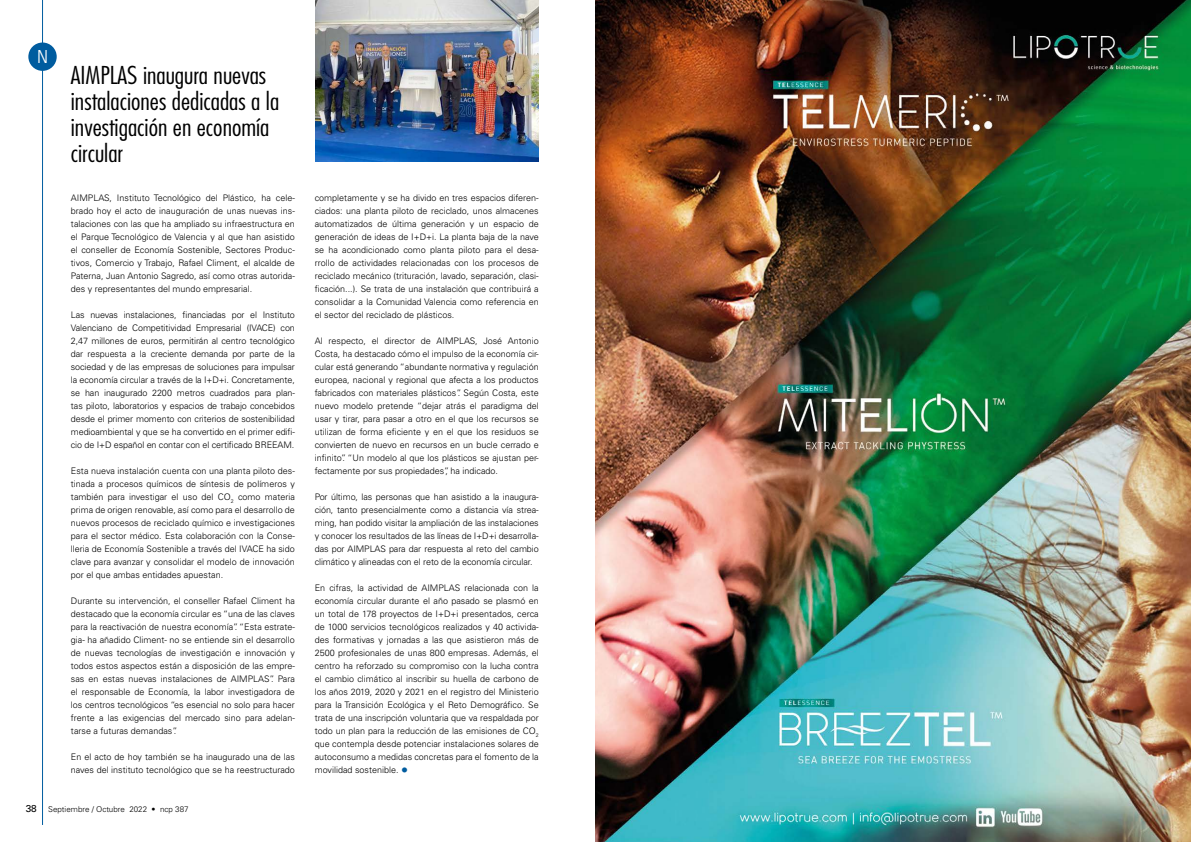
<style>
.page{position:relative;width:1191px;height:842px;background:#fff}
.page>*{position:absolute;margin:0;border:0;box-sizing:border-box;transform-origin:0 0}
.t1{font:300 condensed 24px/26px "Futura Std";color:#000;scale:1.1 1}
.t2{font:300 condensed 18px "Univers LT Std";color:#fff}
.t3{font:300 9px/13px "Univers LT Std";color:#000;text-align:justify}
.t4{font:300 8px "Univers LT Std";color:#000}
.s1{font-weight:400;font-size:10px}
.s2{font-size:14px;color:#005c9f}
</style>
<div class="page">
<hr style="left:42px;top:0;width:1px;height:825px;background:#005c9f">
<div style="left:28px;top:43px;width:29px;height:28px;background:#005c9f;border-radius:50%"></div>
<img style="left:595px;top:0;width:596px;height:842px">
<img style="left:315px;top:0;width:224px;height:162px">
<h2 class="t2" style="left:37px;top:46px;width:12px">N</h2>
<h1 class="t1" style="left:71px;top:62px;width:191px">AIMPLAS inaugura nuevas instalaciones dedicadas a la investigación en economía circular</h1>
<p class="t3" style="left:71px;top:191px;width:225px">AIMPLAS, Instituto Tecnológico del Plástico, ha cele&shy;brado hoy el acto de inauguración de unas nuevas ins&shy;talaciones con las que ha ampliado su infraestructura en el Parque Tecnológico de Valencia y al que han asistido el conseller de Economía Sostenible, Sectores Produc&shy;tivos, Comercio y Trabajo, Rafael Climent, el alcalde de Paterna, Juan Antonio Sagredo, así como otras autorida&shy;des y representantes del mundo empresarial.</p>
<p class="t3" style="left:71px;top:308px;width:225px">Las nuevas instalaciones, financiadas por el Instituto Valenciano de Competitividad Empresarial (IVACE) con 2,47 millones de euros, permitirán al centro tecnológico dar respuesta a la creciente demanda por parte de la sociedad y de las empresas de soluciones para impulsar la economía circular a través de la I+D+i. Concretamente, se han inaugurado 2200 metros cuadrados para plan&shy;tas piloto, laboratorios y espacios de trabajo concebidos desde el primer momento con criterios de sostenibilidad medioambiental y que se ha convertido en el primer edifi&shy;cio de I+D español en contar con el certificado BREEAM.</p>
<p class="t3" style="left:71px;top:464px;width:225px">Esta nueva instalación cuenta con una planta piloto des&shy;tinada a procesos químicos de síntesis de polímeros y también para investigar el uso del CO<sub>2</sub> como materia prima de origen renovable, así como para el desarrollo de nuevos procesos de reciclado químico e investigaciones para el sector médico. Esta colaboración con la Conse&shy;lleria de Economía Sostenible a través del IVACE ha sido clave para avanzar y consolidar el modelo de innovación por el que ambas entidades apuestan.</p>
<p class="t3" style="left:71px;top:594px;width:225px">Durante su intervención, el conseller Rafael Climent ha destacado que la economía circular es “una de las claves para la reactivación de nuestra economía”. “Esta estrate&shy;gia- ha añadido Climent- no se entiende sin el desarrollo de nuevas tecnologías de investigación e innovación y todos estos aspectos están a disposición de las empre&shy;sas en estas nuevas instalaciones de AIMPLAS”. Para el responsable de Economía, la labor investigadora de los centros tecnológicos “es esencial no solo para hacer frente a las exigencias del mercado sino para adelan&shy;tarse a futuras demandas”.</p>
<p class="t3" style="left:71px;top:750px;width:225px">En el acto de hoy también se ha inaugurado una de las naves del instituto tecnológico que se ha reestructurado</p>
<p class="t4" style="left:26px;top:804px;width:164px"><span class="s1">38</span> Septiembre / Octubre 2022 • ncp 387</p>
<p class="t3" style="left:315px;top:191px;width:225px">completamente y se ha divido en tres espacios diferen&shy;ciados: una planta piloto de reciclado, unos almacenes automatizados de última generación y un espacio de generación de ideas de I+D+i. La planta baja de la nave se ha acondicionado como planta piloto para el desa&shy;rrollo de actividades relacionadas con los procesos de reciclado mecánico (trituración, lavado, separación, clasi&shy;ficación...). Se trata de una instalación que contribuirá a consolidar a la Comunidad Valencia como referencia en el sector del reciclado de plásticos.</p>
<p class="t3" style="left:315px;top:334px;width:225px">Al respecto, el director de AIMPLAS, José Antonio Costa, ha destacado cómo el impulso de la economía cir&shy;cular está generando “abundante normativa y regulación europea, nacional y regional que afecta a los productos fabricados con materiales plásticos”. Según Costa, este nuevo modelo pretende “dejar atrás el paradigma del usar y tirar, para pasar a otro en el que los recursos se utilizan de forma eficiente y en el que los residuos se convierten de nuevo en recursos en un bucle cerrado e infinito”. “Un modelo al que los plásticos se ajustan per&shy;fectamente por sus propiedades”, ha indicado.</p>
<p class="t3" style="left:315px;top:490px;width:225px">Por último, las personas que han asistido a la inaugura&shy;ción, tanto presencialmente como a distancia vía strea&shy;ming, han podido visitar la ampliación de las instalaciones y conocer los resultados de las líneas de I+D+i desarrolla&shy;das por AIMPLAS para dar respuesta al reto del cambio climático y alineadas con el reto de la economía circular.</p>
<p class="t3" style="left:315px;top:581px;width:225px">En cifras, la actividad de AIMPLAS relacionada con la economía circular durante el año pasado se plasmó en un total de 178 proyectos de I+D+i presentados, cerca de 1000 servicios tecnológicos realizados y 40 activida&shy;des formativas y jornadas a las que asistieron más de 2500 profesionales de unas 800 empresas. Además, el centro ha reforzado su compromiso con la lucha contra el cambio climático al inscribir su huella de carbono de los años 2019, 2020 y 2021 en el registro del Ministerio para la Transición Ecológica y el Reto Demográfico. Se trata de una inscripción voluntaria que va respaldada por todo un plan para la reducción de las emisiones de CO<sub>2 </sub>que contempla desde potenciar instalaciones solares de autoconsumo a medidas concretas para el fomento de la movilidad sostenible. <span class="s2">•</span></p>
</div>
